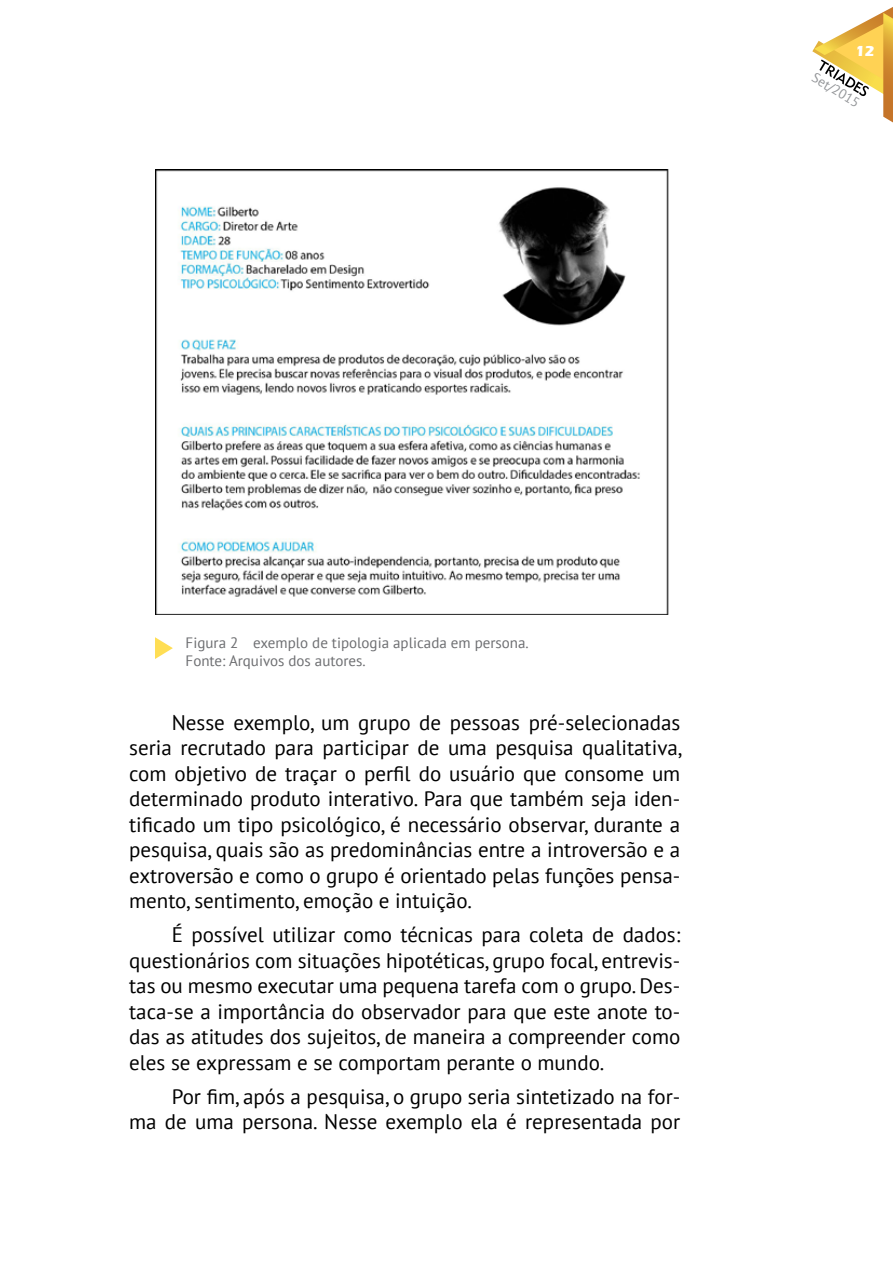
<style>
.page{position:relative;width:893px;height:1263px;background:#fff}
.page>*{position:absolute;margin:0;border:0;box-sizing:border-box;transform-origin:0 0}
.t1{font:21px/25.5px "PT Sans";color:#000;text-align:justify}
.t2{font:15px/18px "PT Sans";color:#6d6e71}
.t3{font:700 15px "Eras ITC";color:#fff}
.t4{font:13.5px "PT Sans";color:#939598}
</style>
<div class="page">
<svg style="left:812px;top:7px;width:81px;height:116px"></svg>
<img style="left:155px;top:169px;width:514px;height:446px">
<svg style="left:155px;top:637px;width:18px;height:22px"></svg>
<p class="t3" style="left:855px;top:42px;width:21px">12</p>
<p class="t4" style="left:818px;top:69px;width:54px;rotate:31deg">Set/2015</p>
<p class="t2" style="left:186px;top:634px;width:345px">Figura 2 exemplo de tipologia aplicada em persona.<br>Fonte: Arquivos dos autores.</p>
<p class="t1" style="left:129px;top:709px;width:554px;text-indent:43px">Nesse exemplo, um grupo de pessoas pré-selecionadas seria recrutado para participar de uma pesquisa qualitativa, com objetivo de traçar o perfil do usuário que consome um determinado produto interativo. Para que também seja iden&shy;tificado um tipo psicológico, é necessário observar, durante a pesquisa, quais são as predominâncias entre a introversão e a extroversão e como o grupo é orientado pelas funções pensa&shy;mento, sentimento, emoção e intuição.</p>
<p class="t1" style="left:129px;top:922px;width:553px;text-indent:43px">É possível utilizar como técnicas para coleta de dados: questionários com situações hipotéticas, grupo focal, entrevis&shy;tas ou mesmo executar uma pequena tarefa com o grupo. Des&shy;taca-se a importância do observador para que este anote to&shy;das as atitudes dos sujeitos, de maneira a compreender como eles se expressam e se comportam perante o mundo.</p>
<p class="t1" style="left:129px;top:1083px;width:553px;text-align:right">Por fim, após a pesquisa, o grupo seria sintetizado na for-<br>ma de uma persona. Nesse exemplo ela é representada por</p>
</div>
